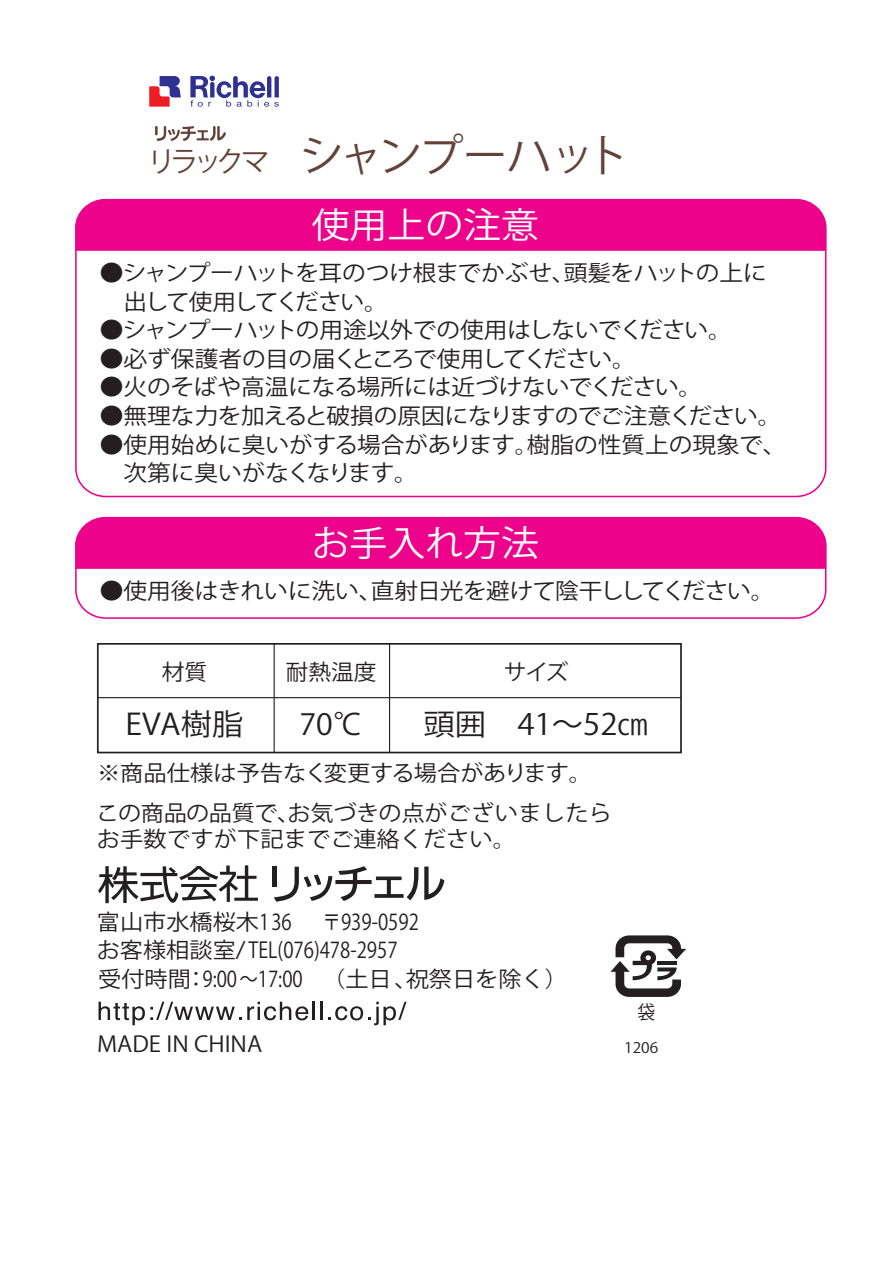
<style>
.page{position:relative;width:893px;height:1263px;background:#fff}
.page>*{position:absolute;margin:0;border:0;box-sizing:border-box;transform-origin:0 0}
.t1{font:44.25px "Shin M Go heavy 83 pv RKSJ H";letter-spacing:-.07em;color:#624239}
.t2{font:35.55px "Shin M Go Bold 83 pv RKSJ H";color:#fff;scale:1.07 1}
.t3{font:29.4px "Seurat CID DB 83 pv RKSJ H";color:#231f20;scale:1.06 1}
.t4{font:29.1px "Seurat CID DB 83 pv RKSJ H";color:#231f20;scale:1.04 1}
.t5{font:22.2px "Seurat CID M 83 pv RKSJ H";letter-spacing:-.02em;color:#231f20;scale:1.07 1}
.t6{font:22.2px/28.5px "Seurat CID M 83 pv RKSJ H";color:#231f20;scale:1.07 1}
.t7{font:22.2px/28.5px "Seurat CID M 83 pv RKSJ H";letter-spacing:-.04em;color:#231f20;scale:1.07 1}
.t8{font:21.9px "Seurat CID M 83 pv RKSJ H";color:#231f20;scale:1.06 1}
.t9{font:21.75px/29.7px "Shin Go Light 83 pv RKSJ H";color:#231f20;scale:1.06 1}
.t10{font:21.75px "Shin Go Medium 83 pv RKSJ H";color:#231f20;scale:1.06 1}
.t11{font:21.75px "Seurat CID DB 83 pv RKSJ H";color:#231f20;scale:1.04 1}
.t12{font:21.75px "Shin Go Light 83 pv RKSJ H";color:#231f20;scale:.85 1}
.t13{font:18.6px "Shin Go Medium 83 pv RKSJ H";color:#231f20;scale:.96 1}
.t14{font:14.55px "Shin Go Light 83 pv RKSJ H";color:#231f20;scale:1.06 1}
.s1{font-size:28.65px}
</style>
<div class="page">
<svg style="left:190px;top:76px;width:89px;height:31px"></svg>
<svg style="left:149px;top:76px;width:32px;height:31px"></svg>
<svg style="left:155px;top:126px;width:71px;height:15px"></svg>
<div style="left:76px;top:199px;width:750px;height:52px;background:#ed028c"></div>
<div style="left:75px;top:517px;width:751px;height:102px;border:2px solid #ed028c;border-radius:29px"></div>
<div style="left:76px;top:517px;width:750px;height:52px;background:#ed028c"></div>
<div style="left:97px;top:643px;width:585px;height:110px;border:2px solid #231f20"></div>
<hr style="left:98px;top:697px;width:583px;height:1px;background:#231f20">
<hr style="left:274px;top:644px;width:1px;height:108px;background:#231f20">
<hr style="left:389px;top:644px;width:1px;height:108px;background:#231f20">
<svg style="left:610px;top:935px;width:76px;height:62px"></svg>
<hr style="left:657px;top:961px;width:20px;height:4px;background:#231f20">
<svg style="left:99px;top:1002px;width:223px;height:23px"></svg>
<svg style="left:328px;top:1002px;width:79px;height:23px"></svg>
<svg style="left:98px;top:865px;width:160px;height:38px"></svg>
<hr style="left:272px;top:867px;width:4px;height:20px;background:#231f20">
<svg style="left:424px;top:866px;width:20px;height:34px"></svg>
<svg style="left:274px;top:866px;width:144px;height:36px"></svg>
<h1 class="t1" style="left:147px;top:131px;width:484px"><span class="s1">リラックマ</span> シャンプーハット</h1>
<h2 class="t2" style="left:312px;top:205px;width:214px">使用上の注意</h2>
<p class="t7" style="left:100px;top:259px;width:625px">●シャンプーハットを耳のつけ根までかぶせ、頭髪をハットの上に　出して使用してください｡</p>
<p class="t5" style="left:100px;top:318px;width:592px">●シャンプーハットの用途以外での使用はしないでください。</p>
<p class="t5" style="left:100px;top:346px;width:491px">●必ず保護者の目の届くところで使用してください｡</p>
<p class="t5" style="left:100px;top:375px;width:564px">●火のそばや高温になる場所には近づけないでください。</p>
<p class="t5" style="left:100px;top:403px;width:627px">●無理な力を加えると破損の原因になりますのでご注意ください｡</p>
<p class="t6" style="left:100px;top:431px;width:632px">●使用始めに臭いがする場合があります｡樹脂の性質上の現象で､　次第に臭いがなくなります｡</p>
<h2 class="t2" style="left:312px;top:523px;width:214px">お手入れ方法</h2>
<p class="t5" style="left:100px;top:578px;width:621px">●使用後はきれいに洗い､直射日光を避けて陰干ししてください｡</p>
<p class="t11" style="left:162px;top:660px;width:45px">材質</p>
<p class="t11" style="left:286px;top:660px;width:89px">耐熱温度</p>
<p class="t11" style="left:504px;top:660px;width:64px">サイズ</p>
<h3 class="t3" style="left:126px;top:708px;width:113px">EVA樹脂</h3>
<h3 class="t4" style="left:299px;top:708px;width:62px">70℃</h3>
<h3 class="t3" style="left:423px;top:708px;width:214px">頭囲　41～52㎝</h3>
<p class="t8" style="left:97px;top:761px;width:458px">※商品仕様は予告なく変更する場合があります｡</p>
<p class="t9" style="left:96px;top:801px;width:488px;line-height:26.1px">この商品の品質で、お気づきの点がございましたらお手数ですが下記までご連絡ください。</p>
<p class="t9" style="left:97px;top:908px;width:185px">富山市水橋桜木136</p>
<p class="t12" style="left:323px;top:910px;width:115px">〒939-0592</p>
<p class="t9" style="left:202px;top:935px;width:346px;text-indent:-106px">お客様相談室/ TEL(076)478-2957<br>9:00～17:00 （土日、祝祭日を除く）</p>
<p class="t9" style="left:98px;top:965px;width:105px">受付時間：</p>
<p class="t10" style="left:97px;top:1032px;width:157px">MADE IN CHINA</p>
<p class="t13" style="left:637px;top:1002px;width:20px">袋</p>
<p class="t14" style="left:624px;top:1039px;width:34px">1206</p>
</div>
